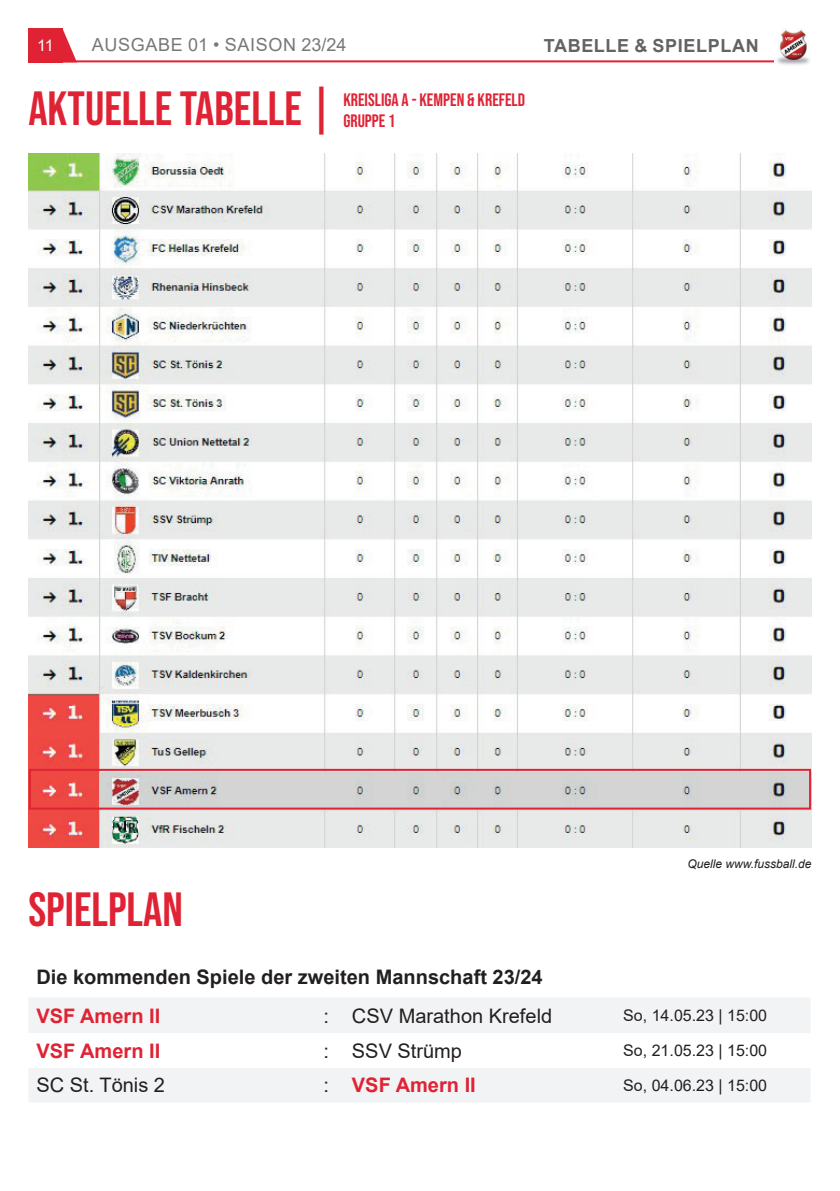
<style>
.page{position:relative;width:840px;height:1191px;background:#fff}
.page>*{position:absolute;margin:0;border:0;box-sizing:border-box;transform-origin:0 0}
.t1{font:48px "Bebas Neue";color:#df2334}
.t2{font:700 20px "Arial";color:#231f20}
.t3{font:20px "Arial";color:#231f20}
.t4{font:700 20px "Arial";color:#df2334}
.t5{font:18px/21.6px "Bebas Neue";color:#df2334}
.t6{font:18px "Arial";letter-spacing:.035em;color:#76787b}
.t7{font:700 18px "Arial";letter-spacing:.035em;color:#636366}
.t8{font:16px "Arial";color:#231f20}
.t9{font:16px "Arial";color:#fff}
.t10{font:italic 12px "Arial";color:#231f20}
.s1{font-weight:400;color:#231f20}
</style>
<div class="page">
<div style="left:28px;top:28px;width:34px;height:34px;background:#df2334"></div>
<svg style="left:62px;top:28px;width:14px;height:32px"></svg>
<hr style="left:28px;top:60px;width:764px;height:2px;background:#df2334">
<img style="left:774px;top:30px;width:36px;height:35px">
<img style="left:29px;top:154px;width:781px;height:693px">
<div style="left:29px;top:998px;width:781px;height:104px;background:#f2f3f4"></div>
<svg style="left:29px;top:1033px;width:781px;height:34px"></svg>
<div style="left:29px;top:769px;width:781px;height:40px;border:2px solid #df2334"></div>
<p class="t9" style="left:37px;top:35px;width:18px">11</p>
<p class="t6" style="left:92px;top:32px;width:256px">AUSGABE 01 • SAISON 23/24</p>
<h1 class="t1" style="left:28px;top:82px;width:306px">AKTUELLE TABELLE |</h1>
<p class="t5" style="left:343px;top:88px;width:183px">KREISLIGA A - KEMPEN &amp; KREFELD<br>GRUPPE 1</p>
<p class="t7" style="left:543px;top:33px;width:216px">TABELLE &amp; SPIELPLAN</p>
<h1 class="t1" style="left:28px;top:882px;width:156px">SPIELPLAN</h1>
<p class="t10" style="left:687px;top:856px;width:126px">Quelle www.fussball.de</p>
<p class="t2" style="left:36px;top:963px;width:507px">Die kommenden Spiele der zweiten Mannschaft 23/24</p>
<p class="t4" style="left:36px;top:1001px;width:125px">VSF Amern II</p>
<p class="t3" style="left:323px;top:1002px;width:230px">: CSV Marathon Krefeld</p>
<p class="t8" style="left:623px;top:1004px;width:145px">So, 14.05.23 | 15:00</p>
<p class="t4" style="left:36px;top:1036px;width:125px">VSF Amern II</p>
<p class="t3" style="left:323px;top:1037px;width:140px">: SSV Strümp</p>
<p class="t8" style="left:623px;top:1039px;width:145px">So, 21.05.23 | 15:00</p>
<p class="t3" style="left:36px;top:1071px;width:130px">SC St. Tönis 2</p>
<p class="t4" style="left:323px;top:1071px;width:154px"><span class="s1">:</span> VSF Amern II</p>
<p class="t8" style="left:623px;top:1074px;width:145px">So, 04.06.23 | 15:00</p>
</div>
